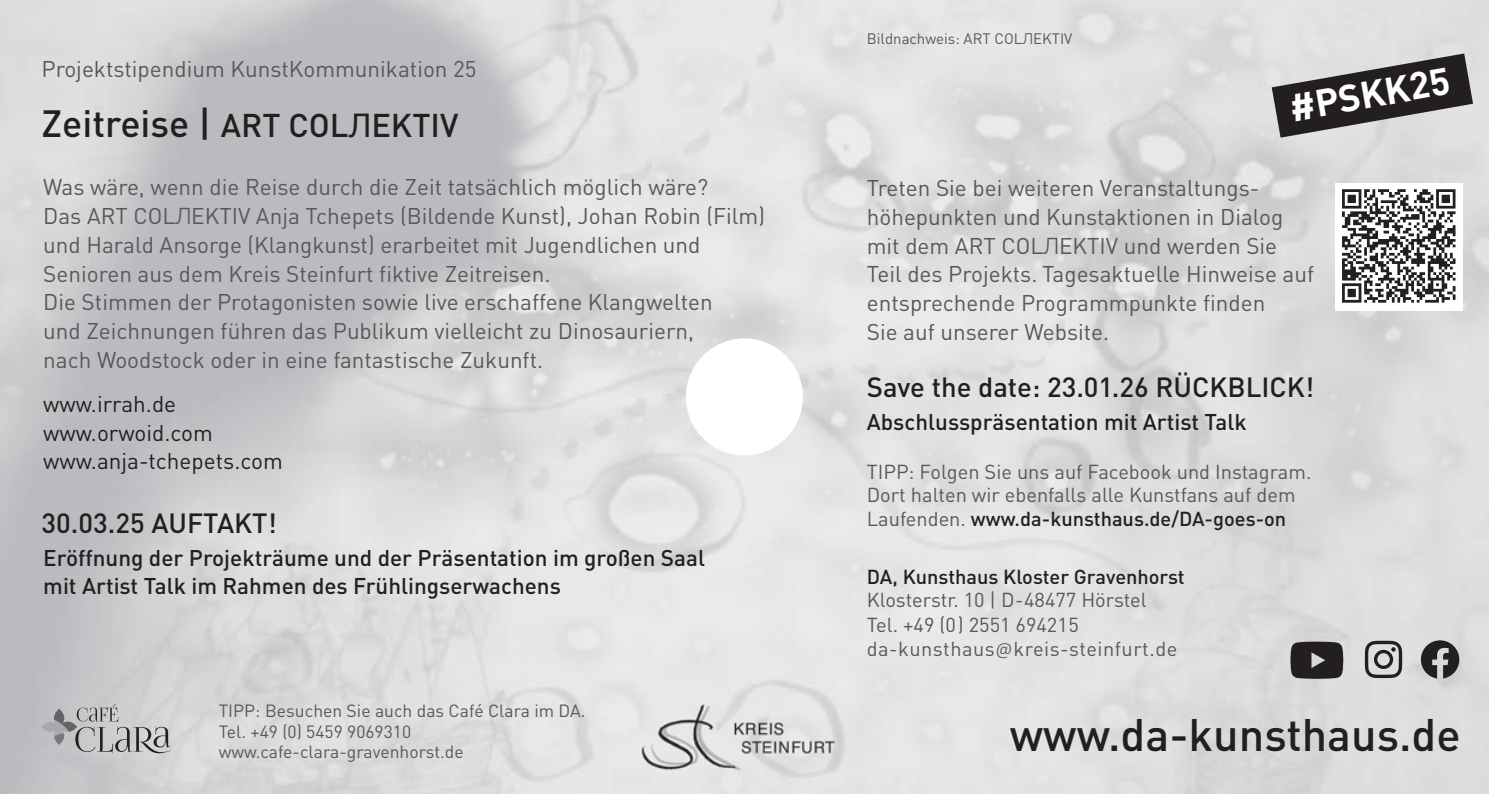
<style>
.page{position:relative;width:1489px;height:794px;background:#fff}
.page>*{position:absolute;margin:0;border:0;box-sizing:border-box;transform-origin:0 0}
.t1{font:500 45px "DIN";color:#231f20}
.t2{font:700 37.5px "DIN";color:#fff}
.t3{font:500 32.5px "DIN";color:#231f20}
.t4{font:500 27.5px "DIN";color:#231f20}
.t5{font:22.5px/28.8px "DIN";color:#57585a}
.t6{font:500 22.5px/28.8px "DIN";color:#231f20}
.t7{font:22.5px/28.8px "DIN";color:#231f20}
.t8{font:20px/23.8px "DIN";color:#57585a}
.t9{font:500 20px "DIN";color:#231f20}
.t10{font:17.5px/20.5px "DIN";color:#57585a}
.t11{font:15px "DIN";color:#57585a}
.s1{font-size:37.5px}
.s2{font-family:"Helvetica Neue";font-weight:400}
.s3{font-family:"Helvetica Neue";font-weight:300}
.s4{font-weight:500;color:#231f20}
.s5{font-family:"Calibri";font-weight:300}
</style>
<div class="page">
<img style="left:0;top:0;width:1488px;height:794px">
<div style="left:686px;top:338px;width:116px;height:117px;background:#fff;border-radius:50%"></div>
<svg style="left:1420px;top:640px;width:39px;height:38px"></svg>
<svg style="left:1364px;top:641px;width:37px;height:37px"></svg>
<svg style="left:1290px;top:641px;width:53px;height:38px;background:#3b3839"></svg>
<svg style="left:1271px;top:53px;width:201px;height:85px;background:#716f70"></svg>
<div style="left:1334px;top:183px;width:128px;height:127px;background:#fff"></div>
<svg style="left:1342px;top:189px;width:113px;height:114px"></svg>
<img style="left:640px;top:703px;width:196px;height:70px">
<svg style="left:41px;top:704px;width:130px;height:49px;background:#b3b4b6"></svg>
<p class="t5" style="left:41px;top:57px;width:436px">Projektstipendium KunstKommunikation 25</p>
<h3 class="t3" style="left:41px;top:113px;width:418px"><span class="s1">Zeitreise |</span> ART COL<span class="s2">Л</span>EKTIV</h3>
<p class="t5" style="left:43px;top:175px;width:723px">Was wäre, wenn die Reise durch die Zeit tatsächlich möglich wäre?<br>Das ART COL<span class="s3">Л</span>EKTIV Anja Tchepets (Bildende Kunst), Johan Robin (Film) und Harald Ansorge (Klangkunst) erarbeitet mit Jugendlichen und Senioren aus dem Kreis Steinfurt fiktive Zeitreisen.<br>Die Stimmen der Protagonisten sowie live erschaffene Klangwelten<br>und Zeichnungen führen das Publikum vielleicht zu Dinosauriern,<br>nach Woodstock oder in eine fantastische Zukunft.</p>
<p class="t7" style="left:43px;top:392px;width:241px">www.irrah.de www.orwoid.com www.anja-tchepets.com</p>
<p class="t4" style="left:41px;top:513px;width:237px">30.03.25 AUFTAKT!</p>
<p class="t6" style="left:43px;top:545px;width:663px">Eröffnung der Projekträume und der Präsentation im großen Saal mit Artist Talk im Rahmen des Frühlingserwachens</p>
<p class="t10" style="left:219px;top:702px;width:368px">TIPP: Besuchen Sie auch das Café Clara im DA.<br>Tel. +49 (0) 5459 9069310 www.cafe-clara-gravenhorst.de</p>
<p class="t11" style="left:866px;top:33px;width:207px">Bildnachweis: ART COL<span class="s3">Л</span>EKTIV</p>
<h2 class="t2" style="left:1287px;top:94px;width:164px;rotate:-10deg">#PSKK25</h2>
<p class="t5" style="left:866px;top:176px;width:449px">Treten Sie bei weiteren Veranstaltungs&shy;höhepunkten und Kunstaktionen in Dialog mit dem ART COL<span class="s3">Л</span>EKTIV und werden Sie Teil des Projekts. Tagesaktuelle Hinweise auf entsprechende Programmpunkte finden<br>Sie auf unserer Website.</p>
<p class="t4" style="left:866px;top:378px;width:449px">Save the date: 23.01.26 RÜCKBLICK!</p>
<p class="t6" style="left:866px;top:410px;width:381px">Abschlusspräsentation mit Artist Talk</p>
<p class="t8" style="left:866px;top:462px;width:446px">TIPP: Folgen Sie uns auf Facebook und Instagram.<br>Dort halten wir ebenfalls alle Kunstfans auf dem<br>Laufenden. <span class="s4">www.da-kunsthaus.de/DA-goes-on</span></p>
<p class="t9" style="left:866px;top:569px;width:319px">DA, Kunsthaus Kloster Gravenhorst</p>
<p class="t8" style="left:866px;top:590px;width:312px">Klosterstr. 10 | D-48477 Hörstel<br>Tel. +49 (0) 2551 694215 da-kunsthaus<span class="s5">@</span>kreis-steinfurt.de</p>
<h1 class="t1" style="left:1009px;top:719px;width:452px">www.da-kunsthaus.de</h1>
</div>
